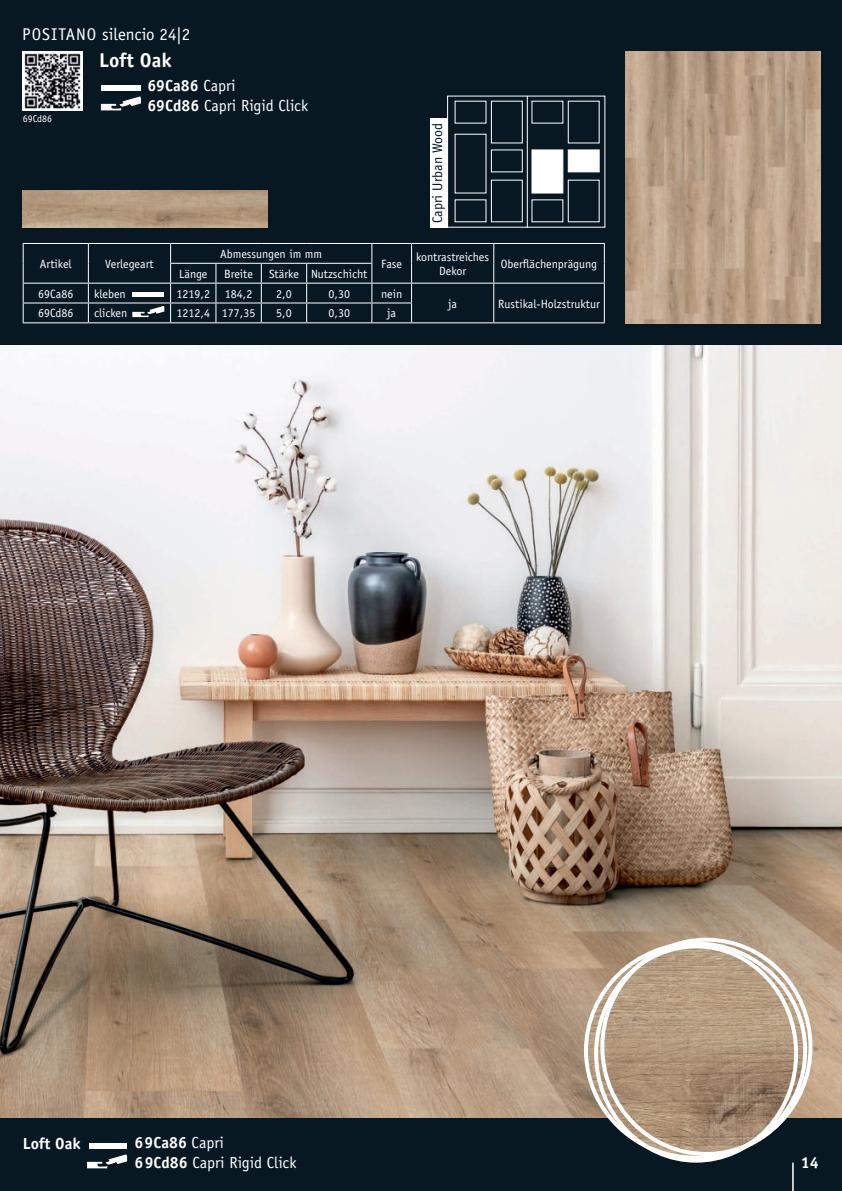
<style>
.page{position:relative;width:842px;height:1191px;background:#071822}
.page>*{position:absolute;margin:0;border:0;box-sizing:border-box;transform-origin:0 0}
.t1{font:700 20px "Officina Sans";color:#fff}
.t2{font:17px "Officina Sans";color:#fff}
.t3{font:16px/20px "Officina Sans";color:#fff}
.t4{font:700 16px "Officina Sans";color:#fff}
.t5{font:14px "Officina Sans";color:#071822}
.t6{font:12px/14.4px "Officina Sans";color:#fff;text-align:center}
.t7{font:10px "Officina Sans";color:#fff}
.s1{font-weight:700}
</style>
<div class="page">
<img style="left:0;top:346px;width:842px;height:771px">
<hr style="left:792px;top:1162px;width:2px;height:29px;background:#fff">
<img style="left:23px;top:51px;width:59px;height:60px">
<img style="left:625px;top:51px;width:195px;height:272px">
<div style="left:101px;top:85px;width:40px;height:6px;background:#fff"></div>
<svg style="left:101px;top:96px;width:40px;height:14px"></svg>
<hr style="left:23px;top:243px;width:65px;height:1px;background:#fff">
<hr style="left:88px;top:243px;width:83px;height:1px;background:#fff">
<hr style="left:171px;top:243px;width:45px;height:1px;background:#fff">
<hr style="left:216px;top:243px;width:45px;height:1px;background:#fff">
<hr style="left:261px;top:243px;width:46px;height:1px;background:#fff">
<hr style="left:307px;top:243px;width:65px;height:1px;background:#fff">
<hr style="left:372px;top:243px;width:40px;height:1px;background:#fff">
<hr style="left:412px;top:243px;width:82px;height:1px;background:#fff">
<hr style="left:494px;top:243px;width:111px;height:1px;background:#fff">
<hr style="left:170px;top:263px;width:46px;height:1px;background:#fff">
<hr style="left:216px;top:263px;width:45px;height:1px;background:#fff">
<hr style="left:261px;top:263px;width:46px;height:1px;background:#fff">
<hr style="left:307px;top:263px;width:65px;height:1px;background:#fff">
<hr style="left:23px;top:283px;width:65px;height:1px;background:#fff">
<hr style="left:88px;top:283px;width:83px;height:1px;background:#fff">
<hr style="left:171px;top:283px;width:45px;height:1px;background:#fff">
<hr style="left:216px;top:283px;width:45px;height:1px;background:#fff">
<hr style="left:261px;top:283px;width:46px;height:1px;background:#fff">
<hr style="left:307px;top:283px;width:65px;height:1px;background:#fff">
<hr style="left:372px;top:283px;width:40px;height:1px;background:#fff">
<hr style="left:412px;top:283px;width:82px;height:1px;background:#fff">
<hr style="left:494px;top:283px;width:111px;height:1px;background:#fff">
<hr style="left:23px;top:302px;width:65px;height:1px;background:#fff">
<svg style="left:23px;top:244px;width:1px;height:78px"></svg>
<hr style="left:88px;top:302px;width:83px;height:1px;background:#fff">
<svg style="left:88px;top:244px;width:1px;height:78px"></svg>
<hr style="left:171px;top:302px;width:45px;height:1px;background:#fff">
<svg style="left:170px;top:244px;width:1px;height:78px"></svg>
<hr style="left:216px;top:302px;width:45px;height:1px;background:#fff">
<svg style="left:215px;top:264px;width:1px;height:58px"></svg>
<hr style="left:261px;top:302px;width:46px;height:1px;background:#fff">
<svg style="left:261px;top:264px;width:1px;height:58px"></svg>
<hr style="left:307px;top:302px;width:65px;height:1px;background:#fff">
<svg style="left:306px;top:264px;width:1px;height:58px"></svg>
<hr style="left:372px;top:302px;width:40px;height:1px;background:#fff">
<svg style="left:371px;top:244px;width:1px;height:78px"></svg>
<svg style="left:411px;top:244px;width:1px;height:78px"></svg>
<svg style="left:493px;top:244px;width:1px;height:78px"></svg>
<svg style="left:604px;top:244px;width:1px;height:78px"></svg>
<hr style="left:23px;top:322px;width:65px;height:1px;background:#fff">
<hr style="left:88px;top:322px;width:83px;height:1px;background:#fff">
<hr style="left:171px;top:322px;width:45px;height:1px;background:#fff">
<hr style="left:216px;top:322px;width:45px;height:1px;background:#fff">
<hr style="left:261px;top:322px;width:46px;height:1px;background:#fff">
<hr style="left:307px;top:322px;width:65px;height:1px;background:#fff">
<hr style="left:372px;top:322px;width:40px;height:1px;background:#fff">
<hr style="left:412px;top:322px;width:82px;height:1px;background:#fff">
<hr style="left:494px;top:322px;width:111px;height:1px;background:#fff">
<div style="left:132px;top:292px;width:32px;height:5px;background:#fff"></div>
<svg style="left:132px;top:306px;width:32px;height:11px"></svg>
<hr style="left:527px;top:96px;width:1px;height:131px;background:#fff">
<div style="left:491px;top:101px;width:32px;height:42px;border:1px solid #fff"></div>
<div style="left:491px;top:150px;width:32px;height:22px;border:1px solid #fff"></div>
<div style="left:491px;top:180px;width:32px;height:42px;border:1px solid #fff"></div>
<div style="left:90px;top:1143px;width:37px;height:5px;background:#fff"></div>
<svg style="left:87px;top:1154px;width:40px;height:14px"></svg>
<img style="left:23px;top:191px;width:245px;height:36px">
<div style="left:532px;top:150px;width:31px;height:43px;background:#fff;border:1px solid #fff"></div>
<div style="left:568px;top:101px;width:31px;height:42px;border:1px solid #fff"></div>
<div style="left:568px;top:150px;width:31px;height:22px;background:#fff;border:1px solid #fff"></div>
<div style="left:568px;top:180px;width:31px;height:42px;border:1px solid #fff"></div>
<div style="left:430px;top:118px;width:18px;height:109px;background:#fff"></div>
<img style="left:588px;top:940px;width:223px;height:218px">
<h2 class="t2" style="left:22px;top:27px;width:169px">POSITANO silencio 24|2</h2>
<h1 class="t1" style="left:99px;top:52px;width:74px">Loft Oak</h1>
<h3 class="t3" style="left:147px;top:76px;width:162px"><span class="s1">69Ca86</span> Capri<br><span class="s1">69Cd86</span> Capri Rigid Click</h3>
<p class="t7" style="left:23px;top:115px;width:31px">69Cd86</p>
<p class="t6" style="left:40px;top:257px;width:33px">Artikel</p>
<p class="t6" style="left:105px;top:257px;width:50px">Verlegeart</p>
<p class="t6" style="left:220px;top:248px;width:104px">Abmessungen im mm</p>
<p class="t6" style="left:179px;top:267px;width:30px">Länge</p>
<p class="t6" style="left:224px;top:267px;width:30px">Breite</p>
<p class="t6" style="left:269px;top:267px;width:100px">Stärke Nutzschicht</p>
<p class="t5" style="left:432px;top:223px;width:102px;rotate:-90deg">Capri Urban Wood</p>
<p class="t6" style="left:381px;top:257px;width:22px">Fase</p>
<p class="t6" style="left:416px;top:250px;width:74px">kontrastreiches<br>Dekor</p>
<p class="t6" style="left:501px;top:257px;width:98px">Oberflächenprägung</p>
<p class="t6" style="left:38px;top:287px;width:37px">69Ca86</p>
<p class="t6" style="left:94px;top:287px;width:33px">kleben</p>
<p class="t6" style="left:176px;top:287px;width:77px">1219,2 184,2</p>
<p class="t6" style="left:276px;top:287px;width:17px">2,0</p>
<p class="t6" style="left:328px;top:287px;width:23px">0,30</p>
<p class="t6" style="left:381px;top:287px;width:23px">nein</p>
<p class="t6" style="left:38px;top:307px;width:37px">69Cd86</p>
<p class="t6" style="left:94px;top:307px;width:35px">clicken</p>
<p class="t6" style="left:176px;top:307px;width:80px">1212,4 177,35</p>
<p class="t6" style="left:276px;top:307px;width:17px">5,0</p>
<p class="t6" style="left:328px;top:307px;width:23px">0,30</p>
<p class="t6" style="left:387px;top:307px;width:10px">ja</p>
<p class="t6" style="left:448px;top:297px;width:10px">ja</p>
<p class="t6" style="left:498px;top:297px;width:103px">Rustikal-Holzstruktur</p>
<h3 class="t4" style="left:23px;top:1136px;width:60px">Loft Oak</h3>
<h3 class="t3" style="left:135px;top:1134px;width:163px"><span class="s1">69Ca86</span> Capri<br><span class="s1">69Cd86</span> Capri Rigid Click</h3>
<h3 class="t4" style="left:801px;top:1156px;width:19px">14</h3>
</div>
